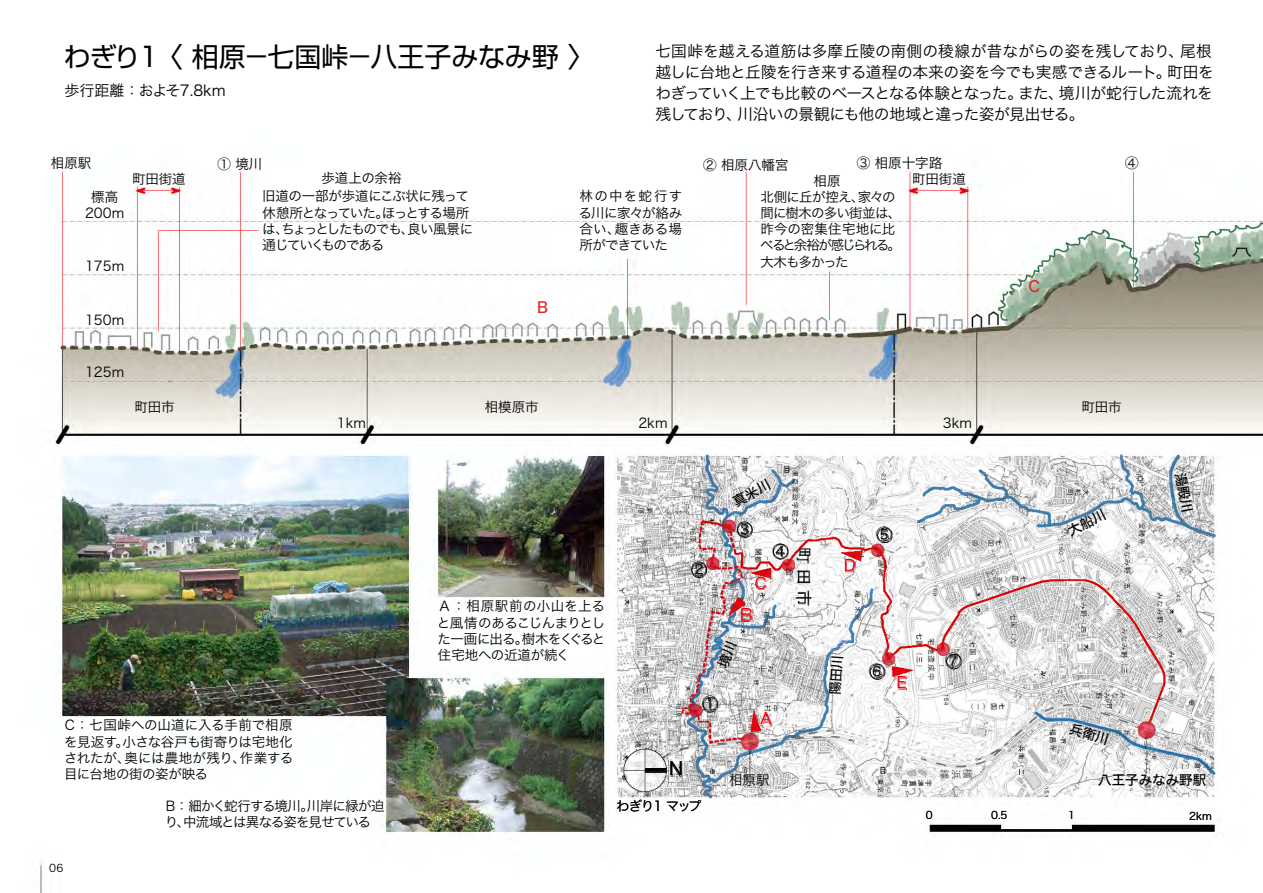
<style>
.page{position:relative;width:1263px;height:893px;background:#fff}
.page>*{position:absolute;margin:0;border:0;box-sizing:border-box;transform-origin:0 0}
.t1{font:27px "Shin Go Pro";color:#000}
.t2{font:18px "Hira Kaku Pro W3";color:#000}
.t3{font:15.75px/21px "Hira Kaku Pro W3";letter-spacing:-.04em;color:#000;text-align:justify}
.t4{font:15.75px "Hira Kaku Pro W3";color:#e60012}
.t5{font:15.75px "HG Maru Gothic MPRO";color:#e60012}
.t6{font:15px "Hira Kaku Pro W3";color:#000}
.t7{font:15px "Hiragino Kaku W5 90 msp RKSJ H";color:#e51f1f}
.t8{font:13.5px/16.2px "Hira Kaku Pro W3";letter-spacing:-.03em;color:#000;text-align:justify}
.t9{font:13.5px/16.2px "Hira Kaku Pro W3";letter-spacing:-.06em;color:#000}
.t10{font:13.5px/16.2px "Hira Kaku Pro W3";letter-spacing:-.075em;color:#000}
.t11{font:13.5px "Hiragino Kaku W5 90 msp RKSJ H";color:#000}
.t12{font:10.65px "Hira Kaku Pro W3";color:#000}
.t13{font:10.5px "Hira Kaku Pro W3";color:#000}
</style>
<div class="page">
<img style="left:39px;top:166px;width:1224px;height:727px">
<svg style="left:716px;top:641px;width:21px;height:28px"></svg>
<svg style="left:732px;top:479px;width:39px;height:29px"></svg>
<svg style="left:1066px;top:509px;width:40px;height:27px"></svg>
<svg style="left:829px;top:656px;width:14px;height:38px"></svg>
<svg style="left:1069px;top:722px;width:40px;height:23px"></svg>
<svg style="left:1174px;top:472px;width:19px;height:40px"></svg>
<h1 class="t1" style="left:64px;top:34px;width:533px">わぎり1 〈 相原－七国峠－八王子みなみ野 〉</h1>
<p class="t3" style="left:655px;top:39px;width:560px">七国峠を越える道筋は多摩丘陵の南側の稜線が昔ながらの姿を残しており、尾根越しに台地と丘陵を行き来する道程の本来の姿を今でも実感できるルート。町田をわぎっていく上でも比較のベースとなる体験となった。また、境川が蛇行した流れを残しており、川沿いの景観にも他の地域と違った姿が見出せる。</p>
<p class="t6" style="left:64px;top:77px;width:163px">歩行距離：およそ7.8km</p>
<p class="t8" style="left:51px;top:154px;width:42px">相原駅</p>
<p class="t8" style="left:218px;top:155px;width:46px">① 境川</p>
<p class="t8" style="left:703px;top:155px;width:87px">② 相原八幡宮</p>
<p class="t8" style="left:857px;top:154px;width:87px">③ 相原十字路</p>
<p class="t8" style="left:1125px;top:154px;width:15px">④</p>
<p class="t8" style="left:132px;top:170px;width:55px">町田街道</p>
<p class="t8" style="left:321px;top:169px;width:82px">歩道上の余裕</p>
<p class="t8" style="left:912px;top:170px;width:55px">町田街道</p>
<p class="t10" style="left:262px;top:187px;width:212px">旧道の一部が歩道にこぶ状に残って休憩所となっていた。ほっとする場所は、ちょっとしたものでも、良い風景に通じていくものである</p>
<p class="t9" style="left:760px;top:172px;width:143px;text-indent:54px">相原<br>北側に丘が控え、家々の間に樹木の多い街並は、昨今の密集住宅地に比べると余裕が感じられる。大木も多かった</p>
<p class="t8" style="left:579px;top:187px;width:105px">林の中を蛇行する川に家々が絡み合い、趣きある場所ができていた</p>
<p class="t8" style="left:91px;top:188px;width:28px">標高</p>
<p class="t8" style="left:85px;top:204px;width:41px">200m</p>
<p class="t8" style="left:85px;top:257px;width:41px">175m</p>
<p class="t8" style="left:85px;top:311px;width:41px">150m</p>
<p class="t7" style="left:537px;top:300px;width:13px">B</p>
<p class="t7" style="left:1028px;top:279px;width:13px">C</p>
<p class="t8" style="left:85px;top:363px;width:41px">125m</p>
<p class="t8" style="left:134px;top:398px;width:42px">町田市</p>
<p class="t8" style="left:485px;top:398px;width:55px">相模原市</p>
<p class="t8" style="left:1081px;top:398px;width:42px">町田市</p>
<p class="t8" style="left:337px;top:414px;width:31px">1km</p>
<p class="t8" style="left:638px;top:414px;width:31px">2km</p>
<p class="t8" style="left:943px;top:414px;width:31px">3km</p>
<p class="t8" style="left:437px;top:597px;width:170px">Ａ：相原駅前の小山を上ると風情のあるこじんまりとした一画に出る。樹木をくぐると住宅地への近道が続く</p>
<p class="t3" style="left:691px;top:558px;width:17px">②</p>
<p class="t3" style="left:737px;top:518px;width:17px">③</p>
<p class="t3" style="left:772px;top:539px;width:17px">④</p>
<p class="t4" style="left:755px;top:569px;width:13px">C</p>
<p class="t5" style="left:741px;top:606px;width:13px">B</p>
<p class="t4" style="left:844px;top:551px;width:13px">D</p>
<p class="t3" style="left:876px;top:523px;width:17px">⑤</p>
<p class="t3" style="left:869px;top:659px;width:17px">⑥</p>
<p class="t4" style="left:896px;top:668px;width:12px">E</p>
<p class="t3" style="left:945px;top:649px;width:17px">⑦</p>
<p class="t8" style="left:64px;top:716px;width:231px">C：七国峠への山道に入る手前で相原を見返す。小さな谷戸も街寄りは宅地化されたが、奥には農地が残り、作業する目に台地の街の姿が映る</p>
<p class="t9" style="left:165px;top:797px;width:221px">B：細かく蛇行する境川。川岸に緑が迫り、中流域とは異なる姿を見せている</p>
<p class="t12" style="left:49px;top:859px;width:16px">06</p>
<p class="t3" style="left:702px;top:692px;width:17px">①</p>
<p class="t4" style="left:760px;top:704px;width:13px">A</p>
<h2 class="t2" style="left:669px;top:752px;width:15px">N</h2>
<p class="t8" style="left:616px;top:797px;width:87px">わぎり1 マップ</p>
<p class="t8" style="left:729px;top:771px;width:42px">相原駅</p>
<p class="t11" style="left:1098px;top:773px;width:109px">八王子みなみ野駅</p>
<p class="t13" style="left:926px;top:806px;width:8px">0</p>
<p class="t13" style="left:991px;top:806px;width:18px">0.5</p>
<p class="t13" style="left:1068px;top:805px;width:8px">1</p>
<p class="t13" style="left:1189px;top:806px;width:24px">2km</p>
</div>
